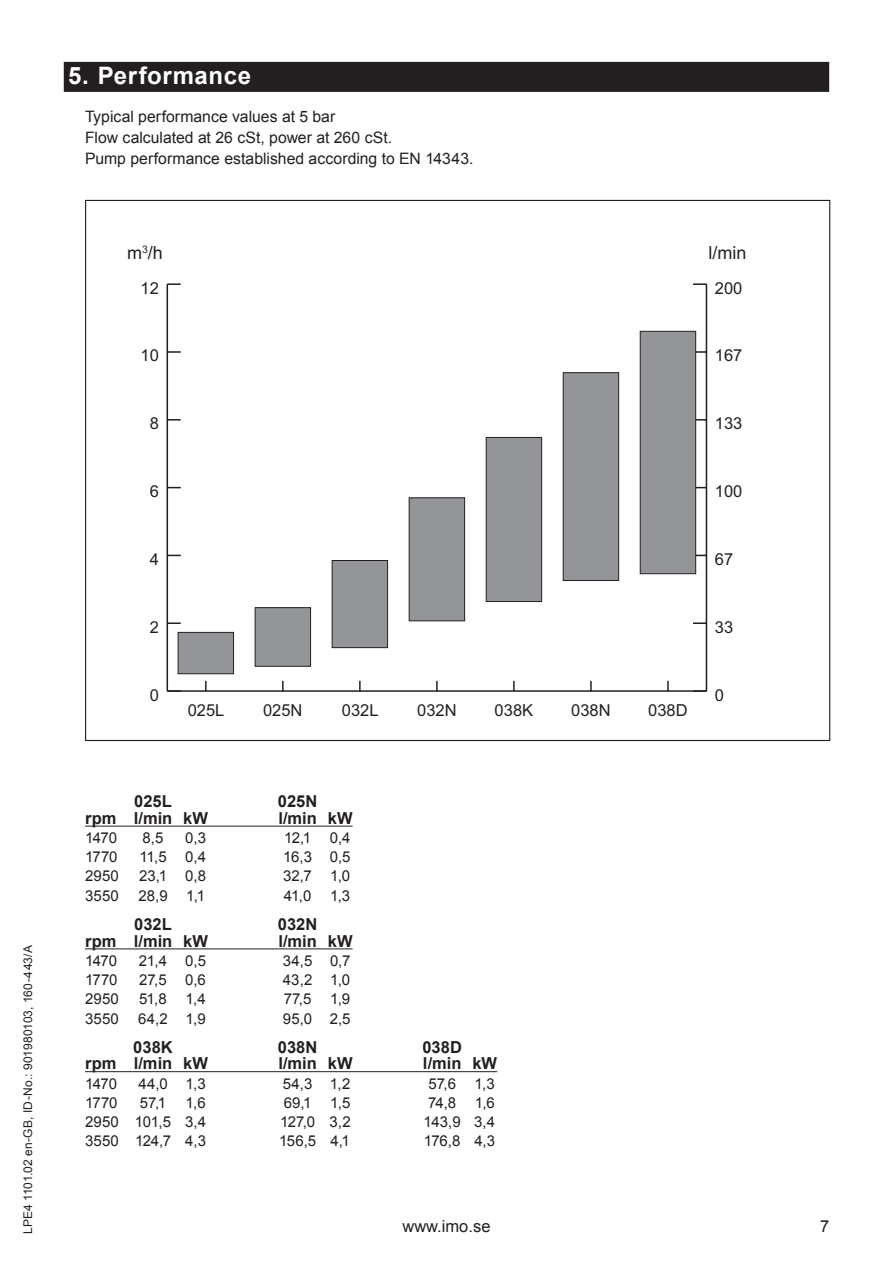
<style>
.page{position:relative;width:893px;height:1263px;background:#fff}
.page>*{position:absolute;margin:0;border:0;box-sizing:border-box;transform-origin:0 0}
.t1{font:700 24px "Arial";letter-spacing:.025em;color:#fff}
.t2{font:18px "Arial";color:#231f20}
.t3{font:700 16.5px "Arial";color:#231f20}
.t4{font:16.5px "Arial";color:#231f20}
.t5{font:15.75px/20.7px "Arial";color:#231f20}
.t6{font:15px "Arial";letter-spacing:-.005em;color:#231f20}
.t7{font:12px "Arial";letter-spacing:.01em;color:#231f20}
</style>
<div class="page">
<hr style="left:85px;top:826px;width:268px;height:1px;background:#231f20">
<hr style="left:85px;top:949px;width:268px;height:1px;background:#231f20">
<hr style="left:85px;top:1071px;width:412px;height:1px;background:#231f20">
<div style="left:64px;top:62px;width:765px;height:30px;background:#231f20"></div>
<hr style="left:167px;top:690px;width:539px;height:2px;background:#231f20">
<svg style="left:205px;top:681px;width:2px;height:9px"></svg>
<svg style="left:282px;top:681px;width:2px;height:9px"></svg>
<svg style="left:359px;top:681px;width:2px;height:9px"></svg>
<svg style="left:436px;top:681px;width:2px;height:9px"></svg>
<svg style="left:513px;top:681px;width:2px;height:9px"></svg>
<svg style="left:590px;top:681px;width:2px;height:9px"></svg>
<svg style="left:667px;top:681px;width:2px;height:9px"></svg>
<hr style="left:167px;top:284px;width:1px;height:407px;background:#231f20">
<svg style="left:167px;top:690px;width:14px;height:2px"></svg>
<svg style="left:168px;top:622px;width:13px;height:2px"></svg>
<svg style="left:168px;top:555px;width:13px;height:1px"></svg>
<svg style="left:168px;top:487px;width:13px;height:1px"></svg>
<svg style="left:168px;top:419px;width:13px;height:1px"></svg>
<svg style="left:168px;top:351px;width:13px;height:2px"></svg>
<svg style="left:167px;top:283px;width:14px;height:2px"></svg>
<hr style="left:706px;top:284px;width:1px;height:407px;background:#231f20">
<svg style="left:693px;top:690px;width:12px;height:1px"></svg>
<svg style="left:693px;top:622px;width:13px;height:2px"></svg>
<svg style="left:696px;top:351px;width:10px;height:2px"></svg>
<svg style="left:693px;top:283px;width:13px;height:2px"></svg>
<div style="left:178px;top:632px;width:56px;height:42px;background:#939598;border:1px solid #231f20"></div>
<div style="left:255px;top:607px;width:56px;height:60px;background:#939598;border:1px solid #231f20"></div>
<div style="left:332px;top:560px;width:56px;height:88px;background:#939598;border:1px solid #231f20"></div>
<div style="left:409px;top:497px;width:56px;height:124px;background:#939598;border:1px solid #231f20"></div>
<div style="left:486px;top:437px;width:56px;height:165px;background:#939598;border:1px solid #231f20"></div>
<div style="left:563px;top:372px;width:56px;height:209px;background:#939598;border:1px solid #231f20"></div>
<div style="left:640px;top:331px;width:56px;height:243px;background:#939598;border:1px solid #231f20"></div>
<p class="t7" style="left:20px;top:1234px;width:290px;rotate:-90deg">LPE4 1101.02 en-GB, ID-No.: 901980103, 160-443/A</p>
<h1 class="t1" style="left:68px;top:60px;width:185px">5. Performance</h1>
<p class="t5" style="left:85px;top:106px;width:390px">Typical performance values at 5 bar<br>Flow calculated at 26 cSt, power at 260 cSt.<br>Pump performance established according to EN 14343.</p>
<p class="t2" style="left:127px;top:241px;width:37px">m<sup>3</sup>/h</p>
<p class="t2" style="left:709px;top:241px;width:39px">l/min</p>
<p class="t4" style="left:141px;top:277px;width:20px">12</p>
<p class="t4" style="left:715px;top:277px;width:29px">200</p>
<p class="t4" style="left:141px;top:345px;width:20px">10</p>
<p class="t4" style="left:715px;top:345px;width:29px">167</p>
<p class="t4" style="left:150px;top:413px;width:11px">8</p>
<p class="t4" style="left:715px;top:413px;width:29px">133</p>
<p class="t4" style="left:150px;top:480px;width:11px">6</p>
<p class="t4" style="left:715px;top:480px;width:29px">100</p>
<p class="t4" style="left:150px;top:548px;width:11px">4</p>
<p class="t4" style="left:715px;top:548px;width:20px">67</p>
<p class="t4" style="left:150px;top:616px;width:11px">2</p>
<p class="t4" style="left:715px;top:616px;width:20px">33</p>
<p class="t4" style="left:150px;top:684px;width:11px">0</p>
<p class="t4" style="left:715px;top:684px;width:11px">0</p>
<p class="t4" style="left:188px;top:700px;width:38px">025L</p>
<p class="t4" style="left:263px;top:700px;width:41px">025N</p>
<p class="t4" style="left:342px;top:700px;width:38px">032L</p>
<p class="t4" style="left:417px;top:700px;width:41px">032N</p>
<p class="t4" style="left:495px;top:700px;width:40px">038K</p>
<p class="t4" style="left:571px;top:700px;width:41px">038N</p>
<p class="t4" style="left:648px;top:700px;width:41px">038D</p>
<p class="t3" style="left:134px;top:790px;width:39px">025L</p>
<p class="t3" style="left:278px;top:790px;width:41px">025N</p>
<p class="t3" style="left:85px;top:807px;width:125px">rpm l/min kW</p>
<p class="t3" style="left:278px;top:807px;width:76px">l/min kW</p>
<p class="t6" style="left:85px;top:828px;width:33px">1470</p>
<p class="t6" style="left:143px;top:828px;width:23px">8,5</p>
<p class="t6" style="left:185px;top:828px;width:22px">0,3</p>
<p class="t6" style="left:284px;top:828px;width:68px">12,1 0,4</p>
<p class="t6" style="left:85px;top:847px;width:34px">1770</p>
<p class="t6" style="left:139px;top:847px;width:68px">11,5 0,4</p>
<p class="t6" style="left:283px;top:847px;width:69px">16,3 0,5</p>
<p class="t6" style="left:85px;top:866px;width:35px">2950</p>
<p class="t6" style="left:139px;top:866px;width:68px">23,1 0,8</p>
<p class="t6" style="left:283px;top:866px;width:68px">32,7 1,0</p>
<p class="t6" style="left:85px;top:886px;width:35px">3550</p>
<p class="t6" style="left:138px;top:886px;width:68px">28,9 1,1</p>
<p class="t6" style="left:284px;top:886px;width:68px">41,0 1,3</p>
<p class="t3" style="left:134px;top:913px;width:39px">032L</p>
<p class="t3" style="left:278px;top:913px;width:41px">032N</p>
<p class="t3" style="left:85px;top:930px;width:125px">rpm l/min kW</p>
<p class="t3" style="left:278px;top:930px;width:76px">l/min kW</p>
<p class="t6" style="left:85px;top:951px;width:33px">1470</p>
<p class="t6" style="left:139px;top:951px;width:69px">21,4 0,5</p>
<p class="t6" style="left:283px;top:951px;width:69px">34,5 0,7</p>
<p class="t6" style="left:85px;top:970px;width:34px">1770</p>
<p class="t6" style="left:139px;top:970px;width:68px">27,5 0,6</p>
<p class="t6" style="left:283px;top:970px;width:69px">43,2 1,0</p>
<p class="t6" style="left:85px;top:989px;width:35px">2950</p>
<p class="t6" style="left:139px;top:989px;width:68px">51,8 1,4</p>
<p class="t6" style="left:284px;top:989px;width:68px">77,5 1,9</p>
<p class="t6" style="left:85px;top:1008px;width:35px">3550</p>
<p class="t6" style="left:138px;top:1008px;width:69px">64,2 1,9</p>
<p class="t6" style="left:283px;top:1008px;width:69px">95,0 2,5</p>
<p class="t3" style="left:133px;top:1036px;width:41px">038K</p>
<p class="t3" style="left:278px;top:1036px;width:41px">038N</p>
<p class="t3" style="left:422px;top:1036px;width:41px">038D</p>
<p class="t3" style="left:85px;top:1052px;width:125px">rpm l/min kW</p>
<p class="t3" style="left:278px;top:1052px;width:76px">l/min kW</p>
<p class="t3" style="left:423px;top:1052px;width:76px">l/min kW</p>
<p class="t6" style="left:85px;top:1073px;width:33px">1470</p>
<p class="t6" style="left:138px;top:1073px;width:69px">44,0 1,3</p>
<p class="t6" style="left:283px;top:1073px;width:69px">54,3 1,2</p>
<p class="t6" style="left:428px;top:1073px;width:68px">57,6 1,3</p>
<p class="t6" style="left:85px;top:1093px;width:34px">1770</p>
<p class="t6" style="left:140px;top:1093px;width:28px">57,1</p>
<p class="t6" style="left:186px;top:1093px;width:22px">1,6</p>
<p class="t6" style="left:284px;top:1093px;width:68px">69,1 1,5</p>
<p class="t6" style="left:428px;top:1093px;width:68px">74,8 1,6</p>
<p class="t6" style="left:85px;top:1112px;width:123px">2950 101,5 3,4</p>
<p class="t6" style="left:280px;top:1112px;width:72px">127,0 3,2</p>
<p class="t6" style="left:424px;top:1112px;width:73px">143,9 3,4</p>
<p class="t6" style="left:85px;top:1131px;width:122px">3550 124,7 4,3</p>
<p class="t6" style="left:279px;top:1131px;width:72px">156,5 4,1</p>
<p class="t6" style="left:424px;top:1131px;width:73px">176,8 4,3</p>
<p class="t4" style="left:402px;top:1216px;width:90px">www.imo.se</p>
<p class="t4" style="left:820px;top:1216px;width:11px">7</p>
</div>
